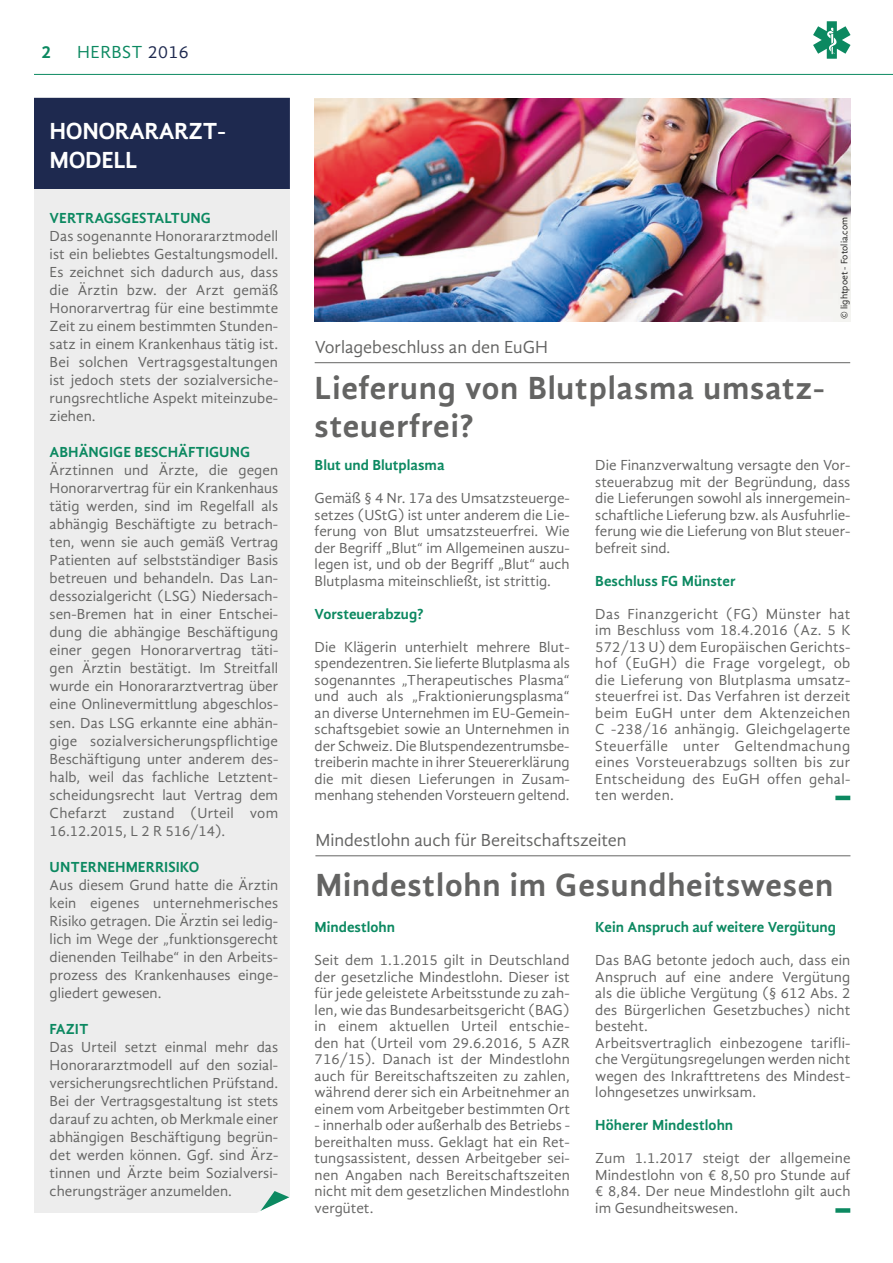
<style>
.page{position:relative;width:893px;height:1263px;background:#fff}
.page>*{position:absolute;margin:0;border:0;box-sizing:border-box;transform-origin:0 0}
.t1{font:700 33px/37.5px "Gandhi Sans";letter-spacing:.025em;color:#646463}
.t2{font:700 24px/28.5px "Gandhi Sans";letter-spacing:-.02em;color:#fff}
.t3{font:18px "Gandhi Sans";color:#646463}
.t4{font:18px "Gandhi Sans";letter-spacing:.025em;color:#0c8961}
.t5{font:700 18px "Gandhi Sans";color:#0c8961}
.t6{font:15px/16.5px "Gandhi Sans";letter-spacing:.005em;color:#646463;text-align:justify}
.t7{font:700 15px "Gandhi Sans";color:#0c8961}
.t8{font:9.6px "Gandhi Sans";color:#1d1d1b}
.s1{color:#1e294f}
</style>
<div class="page">
<svg style="left:813px;top:21px;width:37px;height:38px"></svg>
<hr style="left:34px;top:74px;width:859px;height:1px;background:#0c8961">
<img style="left:315px;top:98px;width:535px;height:224px">
<hr style="left:835px;top:796px;width:15px;height:4px;background:#0c8961">
<div style="left:835px;top:1208px;width:15px;height:5px;background:#0c8961"></div>
<hr style="left:315px;top:362px;width:535px;height:1px;background:#646463">
<hr style="left:315px;top:855px;width:535px;height:1px;background:#646463">
<div style="left:35px;top:99px;width:254px;height:96px;background:#1e294f"></div>
<div style="left:34px;top:98px;width:256px;height:98px;border:2px solid #1e294f"></div>
<div style="left:34px;top:190px;width:256px;height:1023px;background:#ededed"></div>
<svg style="left:258px;top:1191px;width:32px;height:22px"></svg>
<p class="t5" style="left:41px;top:42px;width:11px">2</p>
<p class="t4" style="left:77px;top:42px;width:113px">HERBST <span class="s1">2016</span></p>
<h2 class="t2" style="left:50px;top:117px;width:178px">HONORARARZT-<br>MODELL</h2>
<p class="t7" style="left:50px;top:209px;width:163px">VERTRAGSGESTALTUNG</p>
<p class="t6" style="left:50px;top:227px;width:230px;line-height:18px">Das sogenannte Honorararztmodell ist ein beliebtes Gestaltungsmodell.<br>Es zeichnet sich dadurch aus, dass die Ärztin bzw. der Arzt gemäß Honorarvertrag für eine bestimmte Zeit zu einem bestimmten Stunden&shy;satz in einem Krankenhaus tätig ist.<br>Bei solchen Vertragsgestaltungen ist jedoch stets der sozialversiche&shy;rungsrechtliche Aspekt miteinzube&shy;ziehen.</p>
<p class="t7" style="left:50px;top:443px;width:202px">ABHÄNGIGE BESCHÄFTIGUNG</p>
<p class="t6" style="left:50px;top:461px;width:230px;line-height:18px">Ärztinnen und Ärzte, die gegen Honorarvertrag für ein Krankenhaus tätig werden, sind im Regelfall als abhängig Beschäftigte zu betrach&shy;ten, wenn sie auch gemäß Vertrag Patienten auf selbstständiger Basis betreuen und behandeln. Das Lan&shy;dessozialgericht (LSG) Niedersach&shy;sen-Bremen hat in einer Entschei&shy;dung die abhängige Beschäftigung einer gegen Honorarvertrag täti&shy;gen Ärztin bestätigt. Im Streitfall wurde ein Honorararztvertrag über eine Onlinevermittlung abgeschlos&shy;sen. Das LSG erkannte eine abhän&shy;gige sozialversicherungspflichtige Beschäftigung unter anderem des&shy;halb, weil das fachliche Letztent&shy;scheidungsrecht laut Vertrag dem Chefarzt zustand (Urteil vom 16.12.2015, L 2 R 516/14).</p>
<p class="t7" style="left:50px;top:858px;width:151px">UNTERNEHMERRISIKO</p>
<p class="t6" style="left:50px;top:876px;width:230px;line-height:18px">Aus diesem Grund hatte die Ärztin kein eigenes unternehmerisches Risiko getragen. Die Ärztin sei ledig&shy;lich im Wege der „funktionsgerecht dienenden Teilhabe“ in den Arbeits&shy;prozess des Krankenhauses einge&shy;gliedert gewesen.</p>
<p class="t7" style="left:50px;top:1020px;width:40px">FAZIT</p>
<p class="t6" style="left:50px;top:1038px;width:230px;line-height:18px">Das Urteil setzt einmal mehr das Honorararztmodell auf den sozial&shy;versicherungsrechtlichen Prüfstand.<br>Bei der Vertragsgestaltung ist stets darauf zu achten, ob Merkmale einer abhängigen Beschäftigung begrün&shy;det werden können. Ggf. sind Ärz&shy;tinnen und Ärzte beim Sozialversi&shy;cherungsträger anzumelden.</p>
<p class="t3" style="left:315px;top:337px;width:235px">Vorlagebeschluss an den EuGH</p>
<h1 class="t1" style="left:315px;top:369px;width:512px">Lieferung von Blutplasma umsatz&shy;steuerfrei?</h1>
<p class="t8" style="left:839px;top:319px;width:103px;rotate:-90deg">© lightpoet - Fotolia.com</p>
<p class="t7" style="left:315px;top:456px;width:132px">Blut und Blutplasma</p>
<p class="t6" style="left:315px;top:490px;width:257px">Gemäß § 4 Nr. 17a des Umsatzsteuerge&shy;setzes (UStG) ist unter anderem die Lie&shy;ferung von Blut umsatzsteuerfrei. Wie der Begriff „Blut“ im Allgemeinen auszu&shy;legen ist, und ob der Begriff „Blut“ auch Blutplasma miteinschließt, ist strittig.</p>
<p class="t7" style="left:315px;top:605px;width:110px">Vorsteuerabzug?</p>
<p class="t6" style="left:315px;top:638px;width:257px">Die Klägerin unterhielt mehrere Blut&shy;spendezentren. Sie lieferte Blutplasma als sogenanntes „Therapeutisches Plasma“ und auch als „Fraktionierungsplasma“ an diverse Unternehmen im EU-Gemein&shy;schaftsgebiet sowie an Unternehmen in der Schweiz. Die Blutspendezentrumsbe&shy;treiberin machte in ihrer Steuererklärung die mit diesen Lieferungen in Zusam&shy;menhang stehenden Vorsteuern geltend.</p>
<p class="t6" style="left:595px;top:457px;width:257px">Die Finanzverwaltung versagte den Vor&shy;steuerabzug mit der Begründung, dass die Lieferungen sowohl als innergemein&shy;schaftliche Lieferung bzw. als Ausfuhrlie&shy;ferung wie die Lieferung von Blut steuer&shy;befreit sind.</p>
<p class="t7" style="left:595px;top:572px;width:142px">Beschluss FG Münster</p>
<p class="t6" style="left:595px;top:605px;width:257px">Das Finanzgericht (FG) Münster hat im Beschluss vom 18.4.2016 (Az. 5 K 572/13 U) dem Europäischen Gerichts&shy;hof (EuGH) die Frage vorgelegt, ob die Lieferung von Blutplasma umsatz&shy;steuerfrei ist. Das Verfahren ist derzeit beim EuGH unter dem Aktenzeichen C -238/16 anhängig. Gleichgelagerte Steuerfälle unter Geltendmachung eines Vorsteuerabzugs sollten bis zur Entscheidung des EuGH offen gehal&shy;ten werden.</p>
<p class="t3" style="left:315px;top:830px;width:313px">Mindestlohn auch für Bereitschaftszeiten</p>
<h1 class="t1" style="left:315px;top:866px;width:519px">Mindestlohn im Gesundheitswesen</h1>
<p class="t7" style="left:315px;top:918px;width:82px">Mindestlohn</p>
<p class="t6" style="left:315px;top:952px;width:257px">Seit dem 1.1.2015 gilt in Deutschland der gesetzliche Mindestlohn. Dieser ist für jede geleistete Arbeitsstunde zu zah&shy;len, wie das Bundesarbeitsgericht (BAG) in einem aktuellen Urteil entschie&shy;den hat (Urteil vom 29.6.2016, 5 AZR 716/15). Danach ist der Mindestlohn auch für Bereitschaftszeiten zu zahlen, während derer sich ein Arbeitnehmer an einem vom Arbeitgeber bestimmten Ort</p>
<p class="t6" style="left:315px;top:1117px;width:257px">- innerhalb oder außerhalb des Betriebs - bereithalten muss. Geklagt hat ein Ret&shy;tungsassistent, dessen Arbeitgeber sei&shy;nen Angaben nach Bereitschaftszeiten nicht mit dem gesetzlichen Mindestlohn vergütet.</p>
<p class="t7" style="left:595px;top:918px;width:242px">Kein Anspruch auf weitere Vergütung</p>
<p class="t6" style="left:595px;top:952px;width:257px;text-align:left">Das BAG betonte jedoch auch, dass ein Anspruch auf eine andere Vergütung als die übliche Vergütung (§ 612 Abs. 2 des Bürgerlichen Gesetzbuches) nicht besteht.<br>Arbeitsvertraglich einbezogene tarifli&shy;che Vergütungsregelungen werden nicht wegen des Inkrafttretens des Mindest&shy;lohngesetzes unwirksam.</p>
<p class="t7" style="left:595px;top:1116px;width:139px">Höherer Mindestlohn</p>
<p class="t6" style="left:595px;top:1150px;width:257px">Zum 1.1.2017 steigt der allgemeine Mindestlohn von € 8,50 pro Stunde auf € 8,84. Der neue Mindestlohn gilt auch im Gesundheitswesen.</p>
</div>
